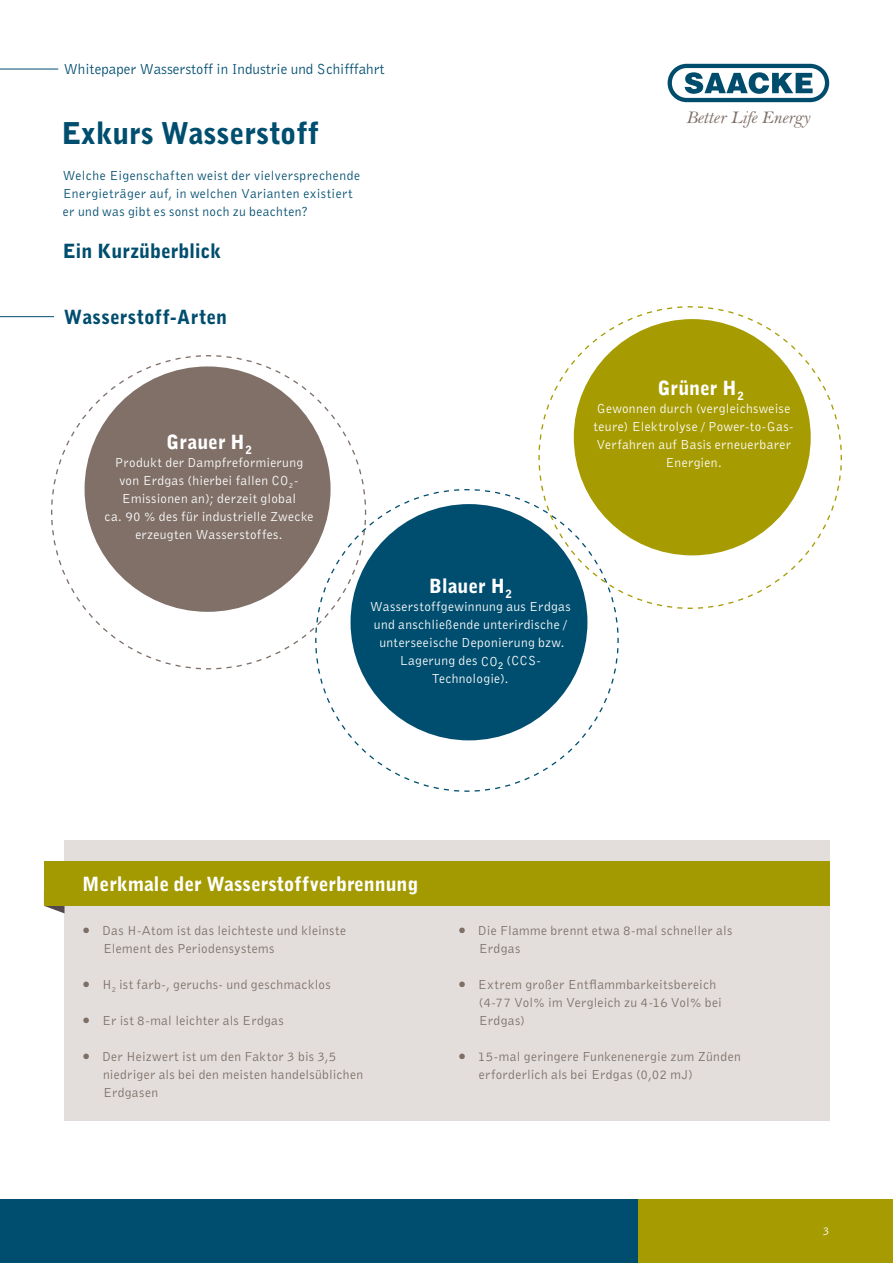
<style>
.page{position:relative;width:893px;height:1263px;background:#fff}
.page>*{position:absolute;margin:0;border:0;box-sizing:border-box;transform-origin:0 0}
.t1{font:900 30px "Bell Gothic";color:#004e6f}
.t2{font:900 19.5px "Bell Gothic";color:#fff}
.t3{font:900 19.5px "Bell Gothic";letter-spacing:.005em;color:#004d6e}
.t4{font:italic 18px "Bell MT Std";letter-spacing:-.005em;color:#7e6f67}
.t5{font:15px "Bell Gothic";color:#004e6f}
.t6{font:13.5px/18px "Bell Gothic";letter-spacing:.025em;color:#7e6f67}
.t7{font:13.5px/18px "Bell Gothic";letter-spacing:.025em;color:#fff;text-align:center}
.t8{font:13.5px/18px "Bell Gothic";letter-spacing:.03em;color:#004e6f}
.t9{font:12px "Bell Gothic";color:#fff}
</style>
<div class="page">
<div style="left:638px;top:1199px;width:255px;height:64px;background:#a69b00"></div>
<div style="left:0;top:1199px;width:638px;height:64px;background:#004e6f"></div>
<div style="left:64px;top:840px;width:765px;height:280px;background:#e3dedc"></div>
<svg style="left:44px;top:906px;width:21px;height:7px"></svg>
<div style="left:44px;top:861px;width:785px;height:45px;background:#a39900"></div>
<svg style="left:83px;top:927px;width:6px;height:6px"></svg>
<svg style="left:83px;top:981px;width:6px;height:6px"></svg>
<svg style="left:83px;top:1017px;width:6px;height:6px"></svg>
<svg style="left:83px;top:1053px;width:6px;height:6px"></svg>
<svg style="left:459px;top:927px;width:6px;height:6px"></svg>
<svg style="left:459px;top:981px;width:6px;height:6px"></svg>
<svg style="left:459px;top:1053px;width:6px;height:6px"></svg>
<svg style="left:51px;top:355px;width:161px;height:315px"></svg>
<div style="left:85px;top:366px;width:246px;height:246px;background:#807068;border-radius:50%"></div>
<svg style="left:212px;top:355px;width:152px;height:315px"></svg>
<svg style="left:314px;top:488px;width:305px;height:304px"></svg>
<div style="left:351px;top:504px;width:236px;height:236px;background:#004e6f;border-radius:50%"></div>
<svg style="left:471px;top:488px;width:148px;height:146px"></svg>
<svg style="left:538px;top:306px;width:304px;height:304px"></svg>
<div style="left:574px;top:319px;width:237px;height:236px;background:#a69b00;border-radius:50%"></div>
<hr style="left:0;top:316px;width:54px;height:1px;background:#004d6e">
<svg style="left:668px;top:64px;width:161px;height:38px"></svg>
<hr style="left:0;top:69px;width:58px;height:1px;background:#004e6f">
<p class="t5" style="left:64px;top:60px;width:322px">Whitepaper Wasserstoff in Industrie und Schifffahrt</p>
<h1 class="t1" style="left:62px;top:114px;width:259px">Exkurs Wasserstoff</h1>
<p class="t8" style="left:63px;top:166px;width:299px">Welche Eigenschaften weist der vielversprechende<br>Energieträger auf, in welchen Varianten existiert er und was gibt es sonst noch zu beachten?</p>
<h2 class="t3" style="left:63px;top:238px;width:160px">Ein Kurzüberblick</h2>
<h2 class="t3" style="left:64px;top:304px;width:165px">Wasserstoff-Arten</h2>
<h2 class="t2" style="left:166px;top:429px;width:87px">Grauer H<sub>2</sub></h2>
<p class="t7" style="left:104px;top:453px;width:211px">Produkt der Dampfreformierung von Erdgas (hierbei fallen CO<sub>2</sub>-<br>Emissionen an); derzeit global<br>ca. 90 % des für industrielle Zwecke erzeugten Wasserstoffes.</p>
<h2 class="t2" style="left:429px;top:573px;width:84px">Blauer H<sub>2</sub></h2>
<p class="t7" style="left:370px;top:597px;width:202px">Wasserstoffgewinnung aus Erdgas und anschließende unterirdische / unterseeische Deponierung bzw.<br>Lagerung des CO<sub>2</sub> (CCS-<br>Technologie).</p>
<h3 class="t4" style="left:686px;top:107px;width:125px">Better Life Energy</h3>
<h2 class="t2" style="left:657px;top:375px;width:88px">Grüner H<sub>2</sub></h2>
<p class="t7" style="left:594px;top:399px;width:202px">Gewonnen durch (vergleichsweise teure) Elektrolyse / Power-to-Gas-<br>Verfahren auf Basis erneuerbarer<br>Energien.</p>
<h2 class="t2" style="left:82px;top:871px;width:338px">Merkmale der Wasserstoffverbrennung</h2>
<p class="t6" style="left:102px;top:921px;width:246px">Das H-Atom ist das leichteste und kleinste<br>Element des Periodensystems</p>
<p class="t6" style="left:102px;top:975px;width:230px">H<sub>2</sub> ist farb-, geruchs- und geschmacklos</p>
<p class="t6" style="left:102px;top:1011px;width:183px">Er ist 8-mal leichter als Erdgas</p>
<p class="t6" style="left:102px;top:1047px;width:263px">Der Heizwert ist um den Faktor 3 bis 3,5 niedriger als bei den meisten handelsüblichen<br>Erdgasen</p>
<p class="t6" style="left:478px;top:921px;width:256px">Die Flamme brennt etwa 8-mal schneller als<br>Erdgas</p>
<p class="t6" style="left:478px;top:975px;width:246px">Extrem großer Entflammbarkeitsbereich (4-77 Vol% im Vergleich zu 4-16 Vol% bei<br>Erdgas)</p>
<p class="t6" style="left:478px;top:1047px;width:264px">15-mal geringere Funkenenergie zum Zünden erforderlich als bei Erdgas (0,02 mJ)</p>
<p class="t9" style="left:823px;top:1224px;width:8px">3</p>
</div>
